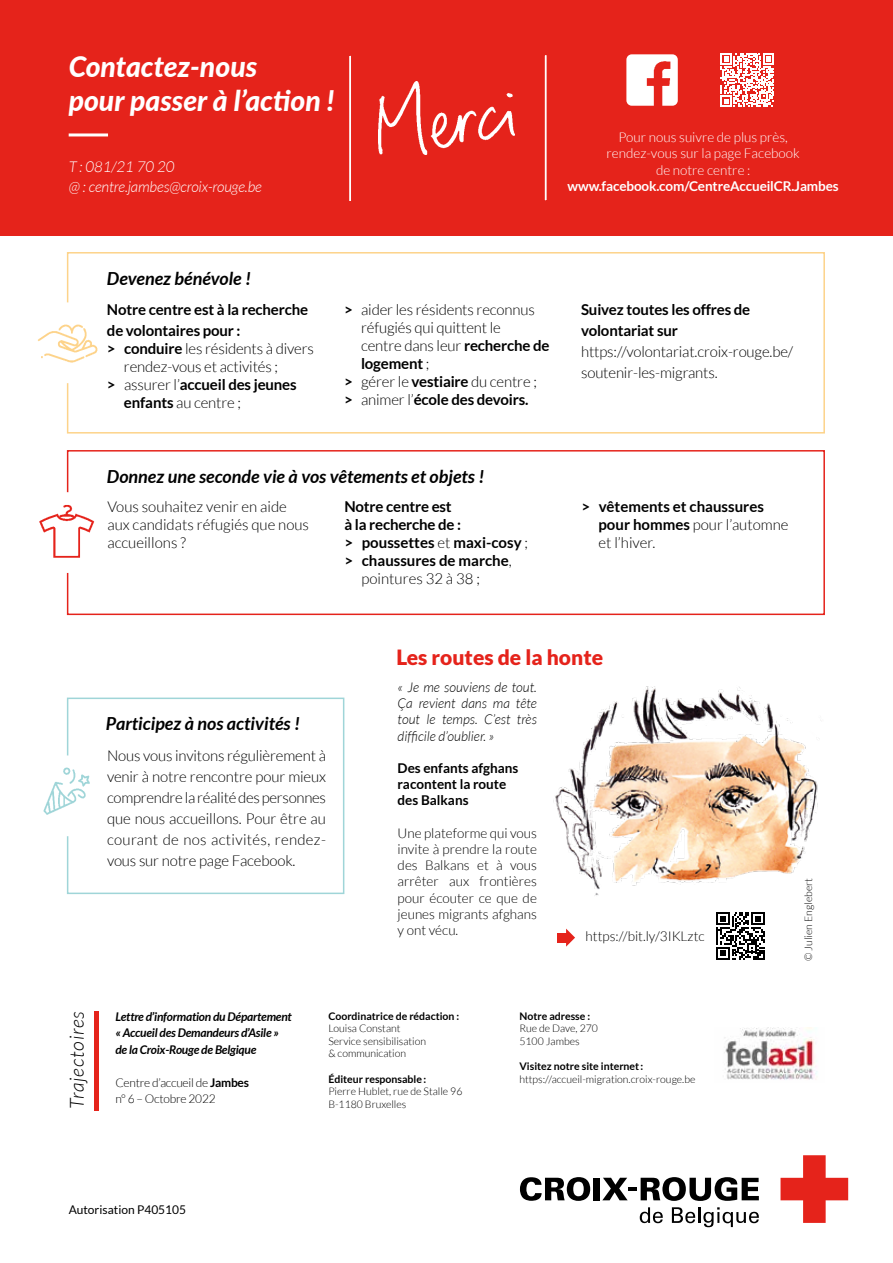
<style>
.page{position:relative;width:893px;height:1263px;background:#fff}
.page>*{position:absolute;margin:0;border:0;box-sizing:border-box;transform-origin:0 0}
.t1{font:italic 800 28.35px/34px "Lato";color:#fff}
.t2{font:900 21px "Lato";color:#e5231b}
.t3{font:italic 300 19.5px "Lato";letter-spacing:.04em;color:#000}
.t4{font:italic 700 18px "Lato";color:#000}
.t5{font:300 15px/21px "Lato";letter-spacing:-.01em;color:#000}
.t6{font:700 15px/21px "Lato";letter-spacing:-.01em;color:#000}
.t7{font:italic 300 15px/20.2px "Lato";letter-spacing:-.01em;color:#fff}
.t8{font:300 13.5px/16.2px "Lato";color:#000;text-align:justify}
.t9{font:italic 300 13.5px/16.2px "Lato";color:#000;text-align:justify}
.t10{font:300 13.5px/16.5px "Lato";color:#fff;text-align:center}
.t11{font:700 13.5px/16.2px "Lato";color:#000}
.t12{font:700 13.5px "Lato";letter-spacing:-.01em;color:#fff}
.t13{font:italic 700 12px/16.5px "Lato";letter-spacing:-.02em;color:#000}
.t14{font:300 12px/16.5px "Lato";letter-spacing:-.02em;color:#000}
.t15{font:12px "Lato";color:#000}
.t16{font:300 10.5px/12.6px "Lato";color:#000}
.t17{font:700 10.5px "Lato";color:#000}
.s1{font-weight:700}
.s2{font-weight:300}
</style>
<div class="page">
<div style="left:0;top:0;width:893px;height:236px;background:#e5231b"></div>
<svg style="left:780px;top:1155px;width:68px;height:68px"></svg>
<svg style="left:520px;top:1177px;width:70px;height:24px"></svg>
<div style="left:593px;top:1178px;width:7px;height:22px;background:#000"></div>
<svg style="left:602px;top:1177px;width:157px;height:24px"></svg>
<svg style="left:640px;top:1207px;width:23px;height:16px"></svg>
<svg style="left:672px;top:1207px;width:87px;height:20px"></svg>
<div style="left:94px;top:1011px;width:5px;height:99px;background:#e5231b"></div>
<div style="left:67px;top:252px;width:758px;height:182px;border:2px solid #fdd38a"></div>
<div style="left:67px;top:450px;width:758px;height:165px;border:2px solid #e5231b"></div>
<div style="left:67px;top:698px;width:277px;height:196px;border:2px solid #9fd5d8"></div>
<div style="left:26px;top:302px;width:81px;height:81px;background:#fff;border-radius:50%"></div>
<img style="left:37px;top:324px;width:61px;height:39px">
<div style="left:26px;top:492px;width:81px;height:81px;background:#fff;border-radius:50%"></div>
<img style="left:39px;top:505px;width:56px;height:53px">
<div style="left:26px;top:755px;width:81px;height:81px;background:#fff;border-radius:50%"></div>
<img style="left:43px;top:767px;width:47px;height:48px">
<img style="left:626px;top:54px;width:52px;height:52px">
<svg style="left:544px;top:55px;width:3px;height:146px"></svg>
<svg style="left:349px;top:55px;width:2px;height:146px"></svg>
<hr style="left:69px;top:133px;width:39px;height:3px;background:#fff">
<img style="left:379px;top:81px;width:135px;height:73px">
<img style="left:724px;top:1028px;width:93px;height:52px">
<svg style="left:721px;top:53px;width:53px;height:54px"></svg>
<img style="left:553px;top:686px;width:265px;height:210px">
<svg style="left:716px;top:912px;width:48px;height:48px"></svg>
<div style="left:557px;top:933px;width:12px;height:9px;background:#e5231b"></div>
<svg style="left:566px;top:929px;width:9px;height:18px"></svg>
<h1 class="t1" style="left:69px;top:49px;width:267px">Contactez-nous<br>pour passer à l’action !</h1>
<p class="t7" style="left:69px;top:157px;width:195px">T : 081/21 70 20<br>@ : centre.jambes@croix-rouge.be</p>
<p class="t10" style="left:606px;top:129px;width:195px">Pour nous suivre de plus près, rendez-vous sur la page Facebook de notre centre :</p>
<p class="t12" style="left:568px;top:179px;width:273px">www.facebook.com/CentreAccueilCR.Jambes</p>
<p class="t4" style="left:107px;top:268px;width:146px">Devenez bénévole !</p>
<p class="t6" style="left:107px;top:299px;width:203px">Notre centre est à la recherche de volontaires pour :</p>
<p class="t5" style="left:107px;top:338px;width:208px"><span class="s1">&gt; conduire</span> les résidents à divers</p>
<p class="t5" style="left:124px;top:356px;width:156px">rendez-vous et activités ;</p>
<p class="t6" style="left:107px;top:374px;width:191px">&gt; <span class="s2">assurer l’</span>accueil des jeunes</p>
<p class="t5" style="left:124px;top:392px;width:119px"><span class="s1">enfants</span> au centre ;</p>
<p class="t5" style="left:344px;top:299px;width:192px"><span class="s1">&gt;</span> aider les résidents reconnus</p>
<p class="t5" style="left:361px;top:317px;width:141px">réfugiés qui quittent le</p>
<p class="t5" style="left:361px;top:335px;width:190px">centre dans leur <span class="s1">recherche de</span></p>
<p class="t6" style="left:361px;top:353px;width:70px">logement <span class="s2">;</span></p>
<p class="t5" style="left:344px;top:371px;width:194px"><span class="s1">&gt;</span> gérer le <span class="s1">vestiaire</span> du centre ;</p>
<p class="t6" style="left:344px;top:389px;width:186px">&gt; <span class="s2">animer l’</span>école des devoirs.</p>
<p class="t4" style="left:107px;top:466px;width:379px">Donnez une seconde vie à vos vêtements et objets !</p>
<p class="t5" style="left:107px;top:497px;width:203px;line-height:18px">Vous souhaitez venir en aide aux candidats réfugiés que nous accueillons ?</p>
<p class="t6" style="left:344px;top:495px;width:109px">Notre centre est</p>
<p class="t6" style="left:344px;top:513px;width:118px">à la recherche de :</p>
<p class="t6" style="left:344px;top:531px;width:185px">&gt; poussettes <span class="s2">et</span> maxi-cosy <span class="s2">;</span></p>
<p class="t6" style="left:344px;top:549px;width:169px">&gt; chaussures de marche<span class="s2">,</span></p>
<p class="t5" style="left:361px;top:568px;width:120px">pointures 32 à 38 ;</p>
<p class="t6" style="left:581px;top:299px;width:171px">Suivez toutes les offres de volontariat sur</p>
<p class="t5" style="left:581px;top:341px;width:214px">https://volontariat.croix-rouge.be/ soutenir-les-migrants.</p>
<p class="t6" style="left:598px;top:497px;width:192px;line-height:18px;text-indent:-17px">&gt; vêtements et chaussures pour hommes <span class="s2">pour l’automne et l’hiver.</span></p>
<p class="t4" style="left:106px;top:713px;width:196px">Participez à nos activités !</p>
<p class="t5" style="left:107px;top:745px;width:221px;text-align:justify">Nous vous invitons régulièrement à venir à notre rencontre pour mieux comprendre la réalité des personnes que nous accueillons. Pour être au courant de nos activités, rendez&shy;vous sur notre page Facebook.</p>
<h2 class="t2" style="left:396px;top:645px;width:208px">Les routes de la honte</h2>
<p class="t9" style="left:398px;top:679px;width:141px">« Je me souviens de tout.<br>Ça revient dans ma tête tout le temps. C’est très difficile d’oublier. »</p>
<p class="t11" style="left:398px;top:760px;width:122px">Des enfants afghans racontent la route des Balkans</p>
<p class="t8" style="left:398px;top:825px;width:141px">Une plateforme qui vous invite à prendre la route des Balkans et à vous arrêter aux frontières pour écouter ce que de jeunes migrants afghans y ont vécu.</p>
<p class="t8" style="left:586px;top:928px;width:121px">https://bit.ly/3IKLztc</p>
<p class="t13" style="left:115px;top:1008px;width:178px">Lettre d’information du Département « Accueil des Demandeurs d’Asile » de la Croix-Rouge de Belgique</p>
<p class="t14" style="left:115px;top:1074px;width:135px">Centre d’accueil de <span class="s1">Jambes </span>n° 6 – Octobre 2022</p>
<h3 class="t3" style="left:66px;top:1109px;width:99px;rotate:-90deg">Trajectoires</h3>
<p class="t17" style="left:328px;top:1010px;width:133px">Coordinatrice de rédaction :</p>
<p class="t16" style="left:328px;top:1022px;width:99px">Louisa Constant<br>Service sensibilisation &amp; communication</p>
<p class="t17" style="left:328px;top:1073px;width:99px">Éditeur responsable:</p>
<p class="t16" style="left:328px;top:1085px;width:136px">Pierre Hublet, rue de Stalle 96<br>B-1180 Bruxelles</p>
<p class="t15" style="left:69px;top:1203px;width:119px">Autorisation P405105</p>
<p class="t17" style="left:519px;top:1010px;width:72px">Notre adresse :</p>
<p class="t16" style="left:519px;top:1022px;width:80px">Rue de Dave, 270<br>5100 Jambes</p>
<p class="t17" style="left:519px;top:1060px;width:125px">Visitez notre site internet:</p>
<p class="t16" style="left:519px;top:1072px;width:177px">https://accueil-migration.croix-rouge.be</p>
<p class="t16" style="left:802px;top:961px;width:85px;rotate:-90deg">© Julien Englebert</p>
</div>
